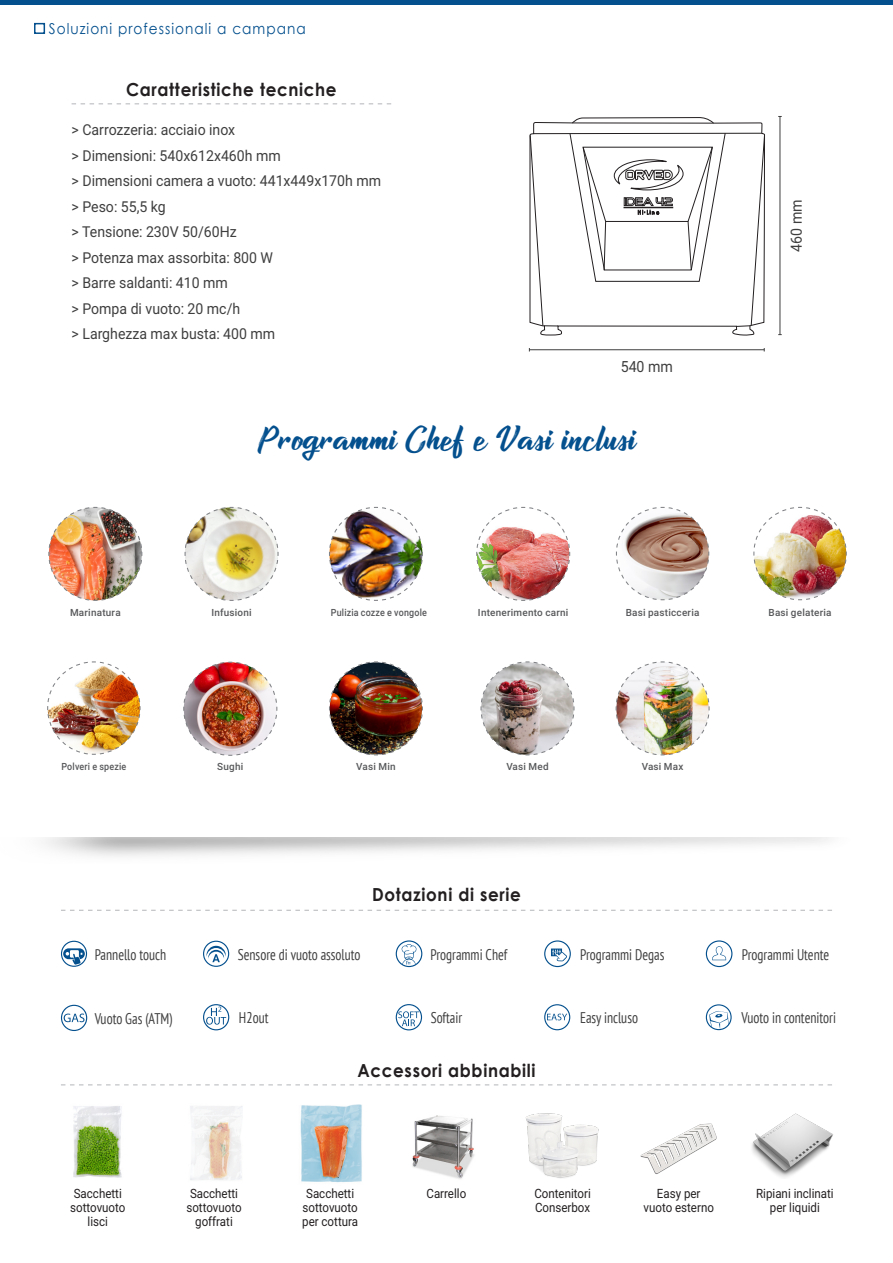
<style>
.page{position:relative;width:893px;height:1263px;background:#fff}
.page>*{position:absolute;margin:0;border:0;box-sizing:border-box;transform-origin:0 0}
.t1{font:30px "Atlantis the lost City";color:#04508e;scale:1.22 1}
.t2{font:700 18px "Century Gothic";letter-spacing:.04em;color:#231f20;scale:.93 1}
.numeri_di_pagina{font:condensed 15.45px "PT Sans";color:#3e3e3f;scale:.9 1}
.t3{font:15.45px "Roboto";color:#3e3e3f;scale:.92 1}
.tabelle{font:15px "Roboto";color:#3e3e3f;scale:.94 1}
.t4{font:15px "Century Gothic";letter-spacing:.075em;color:#04508e;scale:.91 1}
.t5{font:12.75px "Roboto";color:#231f20;scale:.9 1}
.numeri_di_pagina-2{font:500 9.9px "Roboto";letter-spacing:.02em;color:#57585a}
.numeri_di_pagina-3{font:500 9.9px "Roboto";letter-spacing:.02em;color:#57585a;scale:.9 1}
.programmi_chef{font:500 9.9px "Roboto";letter-spacing:.02em;color:#57585a;scale:.9 1}
</style>
<div class="page">
<div style="left:0;top:0;width:893px;height:5px;background:#04508e"></div>
<div style="left:34px;top:23px;width:11px;height:11px;border:2px solid #04508e"></div>
<svg style="left:61px;top:1084px;width:771px;height:1px"></svg>
<svg style="left:61px;top:910px;width:771px;height:1px"></svg>
<img style="left:752px;top:1113px;width:81px;height:65px">
<img style="left:525px;top:1113px;width:74px;height:65px">
<img style="left:73px;top:1106px;width:49px;height:72px">
<img style="left:300px;top:1104px;width:62px;height:79px">
<svg style="left:190px;top:1106px;width:53px;height:74px"></svg>
<img style="left:412px;top:1115px;width:62px;height:64px">
<img style="left:640px;top:1123px;width:77px;height:51px">
<svg style="left:61px;top:941px;width:26px;height:26px"></svg>
<svg style="left:203px;top:941px;width:26px;height:26px"></svg>
<svg style="left:544px;top:1004px;width:26px;height:26px"></svg>
<svg style="left:706px;top:1004px;width:26px;height:26px"></svg>
<svg style="left:203px;top:1004px;width:26px;height:26px"></svg>
<svg style="left:61px;top:1005px;width:26px;height:26px"></svg>
<svg style="left:396px;top:1004px;width:26px;height:26px"></svg>
<svg style="left:396px;top:940px;width:26px;height:27px"></svg>
<svg style="left:706px;top:940px;width:26px;height:27px"></svg>
<svg style="left:544px;top:940px;width:27px;height:27px"></svg>
<svg style="left:72px;top:103px;width:319px;height:1px"></svg>
<hr style="left:529px;top:349px;width:235px;height:1px;background:#3e3e3f">
<hr style="left:780px;top:116px;width:1px;height:219px;background:#3e3e3f">
<svg style="left:529px;top:117px;width:236px;height:219px"></svg>
<hr style="left:572px;top:123px;width:141px;height:1px;background:#231f20">
<hr style="left:533px;top:133px;width:228px;height:1px;background:#231f20">
<svg style="left:736px;top:134px;width:29px;height:193px"></svg>
<svg style="left:529px;top:135px;width:29px;height:192px"></svg>
<svg style="left:569px;top:132px;width:157px;height:150px"></svg>
<img style="left:48px;top:506px;width:95px;height:95px">
<img style="left:183px;top:661px;width:95px;height:95px">
<svg style="left:615px;top:506px;width:95px;height:95px"></svg>
<img style="left:753px;top:506px;width:94px;height:95px">
<img style="left:329px;top:506px;width:94px;height:95px">
<img style="left:329px;top:661px;width:94px;height:95px">
<img style="left:480px;top:661px;width:95px;height:95px">
<img style="left:615px;top:661px;width:95px;height:95px">
<img style="left:47px;top:661px;width:94px;height:94px">
<img style="left:476px;top:506px;width:95px;height:95px">
<img style="left:184px;top:506px;width:95px;height:95px">
<p class="t4" style="left:49px;top:19px;width:284px">Soluzioni professionali a campana</p>
<p class="t2" style="left:126px;top:79px;width:228px">Caratteristiche tecniche</p>
<p class="tabelle" style="left:72px;top:119px;width:176px">&gt; Carrozzeria: acciaio inox</p>
<p class="tabelle" style="left:72px;top:145px;width:224px">&gt; Dimensioni: 540x612x460h mm</p>
<p class="tabelle" style="left:72px;top:170px;width:331px">&gt; Dimensioni camera a vuoto: 441x449x170h mm</p>
<p class="tabelle" style="left:72px;top:196px;width:102px">&gt; Peso: 55,5 kg</p>
<p class="tabelle" style="left:72px;top:221px;width:177px">&gt; Tensione: 230V 50/60Hz</p>
<p class="tabelle" style="left:72px;top:247px;width:216px">&gt; Potenza max assorbita: 800 W</p>
<p class="tabelle" style="left:72px;top:272px;width:168px">&gt; Barre saldanti: 410 mm</p>
<p class="tabelle" style="left:72px;top:298px;width:181px">&gt; Pompa di vuoto: 20 mc/h</p>
<p class="tabelle" style="left:72px;top:323px;width:218px">&gt; Larghezza max busta: 400 mm</p>
<p class="t3" style="left:621px;top:355px;width:58px">540 mm</p>
<p class="t1" style="left:257px;top:418px;width:313px">Programmi Chef e Vasi inclusi</p>
<p class="t3" style="left:786px;top:252px;width:58px;rotate:-90deg">460 mm</p>
<p class="numeri_di_pagina-2" style="left:70px;top:605px;width:52px">Marinatura</p>
<p class="numeri_di_pagina-2" style="left:211px;top:605px;width:42px">Infusioni</p>
<p class="numeri_di_pagina-2" style="left:626px;top:605px;width:75px">Basi pasticceria</p>
<p class="numeri_di_pagina-3" style="left:331px;top:605px;width:108px">Pulizia cozze e vongole</p>
<p class="numeri_di_pagina-2" style="left:769px;top:605px;width:64px">Basi gelateria</p>
<p class="numeri_di_pagina-2" style="left:478px;top:605px;width:92px">Intenerimento carni</p>
<p class="programmi_chef" style="left:61px;top:760px;width:74px">Polveri e spezie</p>
<p class="numeri_di_pagina-2" style="left:217px;top:760px;width:28px">Sughi</p>
<p class="numeri_di_pagina-2" style="left:356px;top:760px;width:41px">Vasi Min</p>
<p class="numeri_di_pagina-2" style="left:506px;top:760px;width:44px">Vasi Med</p>
<p class="numeri_di_pagina-2" style="left:642px;top:760px;width:43px">Vasi Max</p>
<p class="t2" style="left:372px;top:883px;width:162px">Dotazioni di serie</p>
<p class="numeri_di_pagina" style="left:95px;top:944px;width:81px">Pannello touch</p>
<p class="numeri_di_pagina" style="left:238px;top:944px;width:138px">Sensore di vuoto assoluto</p>
<p class="numeri_di_pagina" style="left:431px;top:944px;width:87px">Programmi Chef</p>
<p class="numeri_di_pagina" style="left:580px;top:944px;width:95px">Programmi Degas</p>
<p class="numeri_di_pagina" style="left:742px;top:944px;width:99px">Programmi Utente</p>
<p class="numeri_di_pagina" style="left:95px;top:1008px;width:88px">Vuoto Gas (ATM)</p>
<p class="numeri_di_pagina" style="left:239px;top:1008px;width:34px">H2out</p>
<p class="numeri_di_pagina" style="left:431px;top:1008px;width:36px">Softair</p>
<p class="numeri_di_pagina" style="left:580px;top:1008px;width:66px">Easy incluso</p>
<p class="numeri_di_pagina" style="left:741px;top:1008px;width:106px">Vuoto in contenitori</p>
<p class="t5" style="left:74px;top:1185px;width:55px">Sacchetti</p>
<p class="t5" style="left:70px;top:1199px;width:63px">sottovuoto</p>
<p class="t5" style="left:88px;top:1212px;width:24px">lisci</p>
<p class="t5" style="left:190px;top:1185px;width:55px">Sacchetti</p>
<p class="t5" style="left:186px;top:1199px;width:63px">sottovuoto</p>
<p class="t5" style="left:195px;top:1212px;width:43px">goffrati</p>
<p class="t2" style="left:357px;top:1059px;width:193px">Accessori abbinabili</p>
<p class="t5" style="left:306px;top:1185px;width:55px">Sacchetti</p>
<p class="t5" style="left:303px;top:1199px;width:63px">sottovuoto</p>
<p class="t5" style="left:302px;top:1212px;width:64px">per cottura</p>
<p class="t5" style="left:426px;top:1185px;width:46px">Carrello</p>
<p class="t5" style="left:534px;top:1185px;width:64px">Contenitori</p>
<p class="t5" style="left:535px;top:1199px;width:63px">Conserbox</p>
<p class="t5" style="left:657px;top:1185px;width:50px">Easy per</p>
<p class="t5" style="left:643px;top:1199px;width:80px">vuoto esterno</p>
<p class="t5" style="left:756px;top:1185px;width:88px">Ripiani inclinati</p>
<p class="t5" style="left:770px;top:1199px;width:57px">per liquidi</p>
</div>
